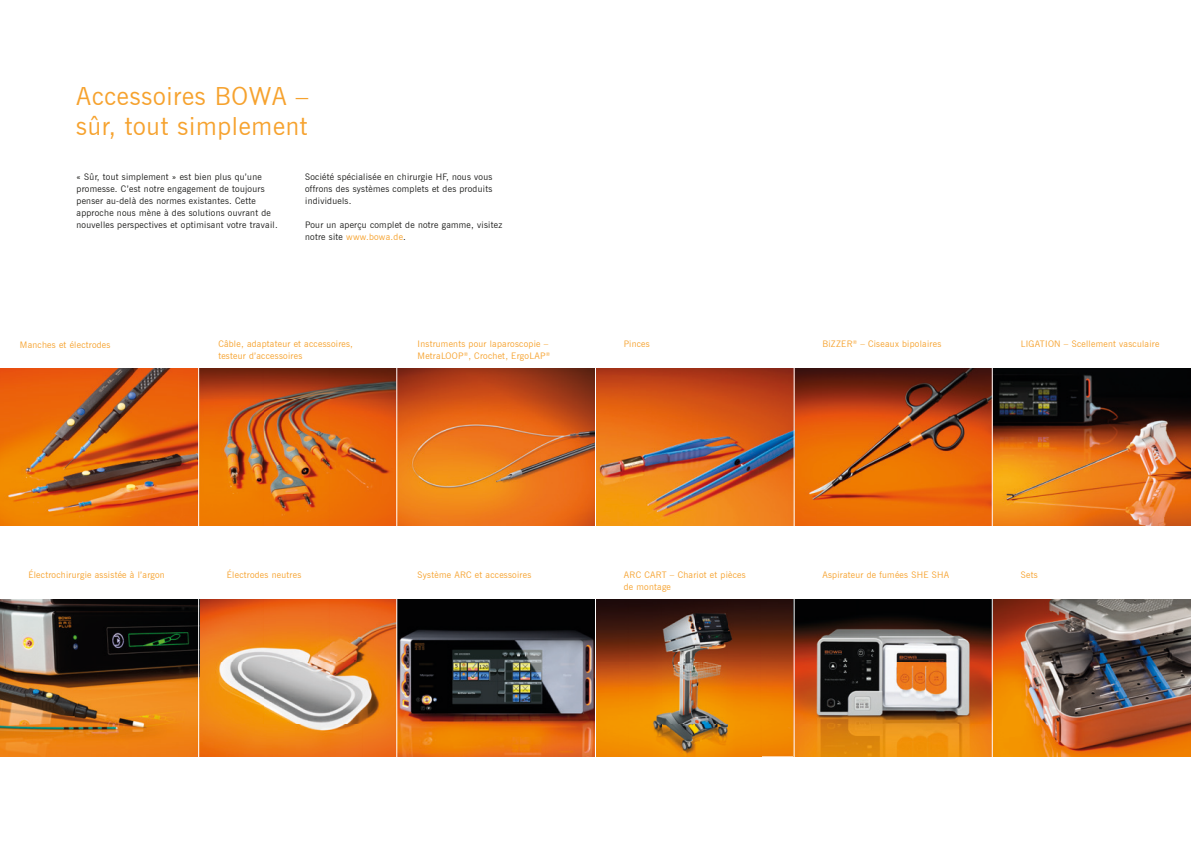
<style>
.page{position:relative;width:1191px;height:842px;background:#fff}
.page>*{position:absolute;margin:0;border:0;box-sizing:border-box;transform-origin:0 0}
.t1{font:25px/30px "News Gothic BT";letter-spacing:.03em;color:#f6a22e}
.t2{font:9px/12px "News Gothic BT";letter-spacing:.03em;color:#1d1d1b}
.t3{font:9px/12px "News Gothic BT";letter-spacing:.03em;color:#f6a22e}
.s1{color:#f6a22e}
</style>
<div class="page">
<img style="left:0;top:369px;width:1191px;height:157px">
<img style="left:0;top:599px;width:1191px;height:157px">
<hr style="left:595px;top:592px;width:1px;height:167px;background:#fff">
<hr style="left:396px;top:361px;width:1px;height:167px;background:#fff">
<hr style="left:198px;top:361px;width:1px;height:167px;background:#fff">
<hr style="left:991px;top:361px;width:1px;height:167px;background:#fff">
<hr style="left:793px;top:361px;width:1px;height:167px;background:#fff">
<hr style="left:793px;top:592px;width:1px;height:167px;background:#fff">
<hr style="left:991px;top:592px;width:1px;height:167px;background:#fff">
<hr style="left:198px;top:592px;width:1px;height:167px;background:#fff">
<hr style="left:396px;top:592px;width:1px;height:167px;background:#fff">
<hr style="left:595px;top:361px;width:1px;height:167px;background:#fff">
<h1 class="t1" style="left:76px;top:81px;width:234px">Accessoires BOWA – sûr, tout simplement</h1>
<p class="t2" style="left:77px;top:171px;width:203px">« Sûr, tout simplement » est bien plus qu’une promesse. C’est notre engagement de toujours penser au-delà des normes existantes. Cette approche nous mène à des solutions ouvrant de nouvelles perspectives et optimisant votre travail.</p>
<p class="t2" style="left:305px;top:171px;width:189px;text-align:justify">Société spécialisée en chirurgie HF, nous vous offrons des systèmes complets et des produits individuels.</p>
<p class="t2" style="left:305px;top:219px;width:199px">Pour un aperçu complet de notre gamme, visitez notre site <span class="s1">www.bowa.de</span>.</p>
<p class="t3" style="left:20px;top:339px;width:92px">Manches et électrodes</p>
<p class="t3" style="left:218px;top:338px;width:136px">Câble, adaptateur et accessoires, testeur d’accessoires</p>
<p class="t3" style="left:417px;top:338px;width:134px">Instruments pour laparoscopie –<br>MetraLOOP<sup>®</sup>, Crochet, ErgoLAP<sup>®</sup></p>
<p class="t3" style="left:624px;top:338px;width:27px">Pinces</p>
<p class="t3" style="left:822px;top:338px;width:120px">BiZZER<sup>®</sup> – Ciseaux bipolaires</p>
<p class="t3" style="left:1020px;top:338px;width:140px">LIGATION – Scellement vasculaire</p>
<p class="t3" style="left:28px;top:568px;width:138px">Électrochirurgie assistée à l’argon</p>
<p class="t3" style="left:227px;top:568px;width:76px">Électrodes neutres</p>
<p class="t3" style="left:417px;top:568px;width:115px">Système ARC et accessoires</p>
<p class="t3" style="left:624px;top:568px;width:123px">ARC CART – Chariot et pièces de montage</p>
<p class="t3" style="left:822px;top:568px;width:128px">Aspirateur de fumées SHE SHA</p>
<p class="t3" style="left:1020px;top:568px;width:18px">Sets</p>
</div>
